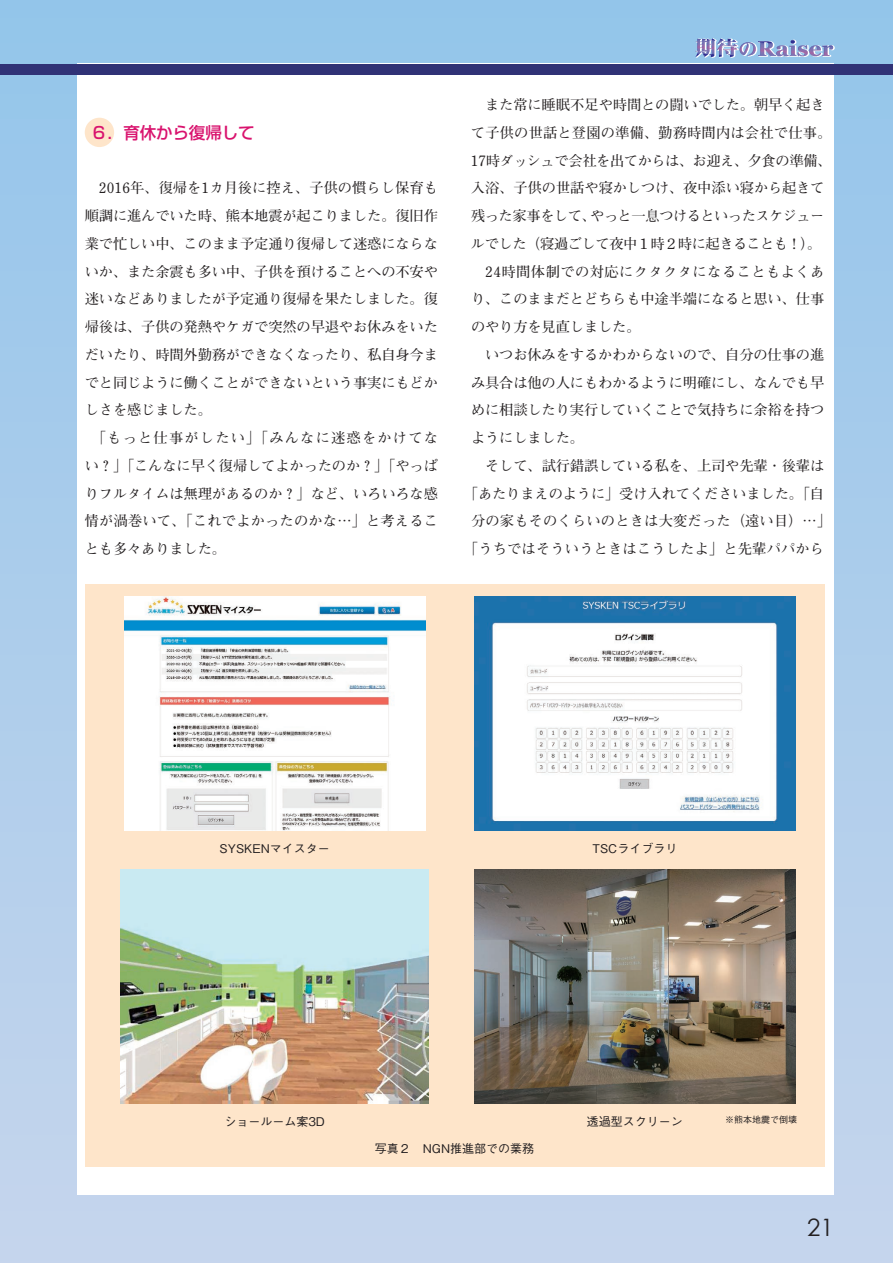
<style>
.page{position:relative;width:893px;height:1263px;background:#fff}
.page>*{position:absolute;margin:0;border:0;box-sizing:border-box;transform-origin:0 0}
.t1{font:24px "Century Gothic";color:#231f20}
.大見出し-1行{font:500 16.5px "Shin Go Pr 6 N";letter-spacing:-.01em;color:#d9136e}
.本文{font:700 14.25px/27.8px "Futo Min A101 Pr 6 N";letter-spacing:-.01em;color:#231f20;text-align:justify}
.本文-2{font:700 14.25px/27.8px "Futo Min A101 Pr 6 N";letter-spacing:.01em;color:#231f20;text-align:center}
.t2{font:500 12px "Gothic BBB Pr 6 N";color:#231f20}
.t3{font:500 9px "Gothic BBB Pr 6 N";color:#231f20}
</style>
<div class="page">
<div style="left:0;top:0;width:893px;height:1263px;background:linear-gradient(to bottom,#93c4e9,#c6d5ed)"></div>
<svg style="left:0;top:0;width:1px;height:1263px"></svg>
<div style="left:77px;top:64px;width:756px;height:1131px;background:#fff"></div>
<div style="left:0;top:64px;width:893px;height:10px;background:#303276"></div>
<div style="left:85px;top:118px;width:29px;height:29px;background:#fee5ca;border-radius:50%"></div>
<svg style="left:695px;top:38px;width:140px;height:20px;background:#9eb0d8"></svg>
<div style="left:85px;top:584px;width:739px;height:582px;background:#fee5ca"></div>
<img style="left:121px;top:869px;width:307px;height:234px">
<img style="left:124px;top:596px;width:301px;height:234px">
<img style="left:475px;top:596px;width:320px;height:234px">
<img style="left:475px;top:869px;width:320px;height:234px">
<p class="大見出し-1行" style="left:91px;top:119px;width:165px">６．育休から復帰して</p>
<p class="本文" style="left:85px;top:173px;width:355px;text-indent:14px">2016年、復帰を1カ月後に控え、子供の慣らし保育も順調に進んでいた時、熊本地震が起こりました。復旧作業で忙しい中、このまま予定通り復帰して迷惑にならないか、また余震も多い中、子供を預けることへの不安や迷いなどありましたが予定通り復帰を果たしました。復帰後は、子供の発熱やケガで突然の早退やお休みをいただいたり、時間外勤務ができなくなったり、私自身今までと同じように働くことができないという事実にもどかしさを感じました。</p>
<p class="本文" style="left:85px;top:423px;width:355px">　「もっと仕事がしたい」「みんなに迷惑をかけてない？」「こんなに早く復帰してよかったのか？」「やっぱりフルタイムは無理があるのか？」など、いろいろな感情が渦巻いて、「これでよかったのかな…」と考えることも多々ありました。</p>
<p class="本文" style="left:471px;top:90px;width:362px;text-align:left">　また常に睡眠不足や時間との闘いでした。朝早く起きて子供の世話と登園の準備、勤務時間内は会社で仕事。<br>17時ダッシュで会社を出てからは、お迎え、夕食の準備、入浴、子供の世話や寝かしつけ、夜中添い寝から起きて残った家事をして、やっと一息つけるといったスケジュールでした（寝過ごして夜中１時２時に起きることも！）。</p>
<p class="本文" style="left:471px;top:257px;width:355px">　24時間体制での対応にクタクタになることもよくあり、このままだとどちらも中途半端になると思い、仕事のやり方を見直しました。</p>
<p class="本文" style="left:471px;top:340px;width:355px">　いつお休みをするかわからないので、自分の仕事の進み具合は他の人にもわかるように明確にし、なんでも早めに相談したり実行していくことで気持ちに余裕を持つようにしました。</p>
<p class="本文-2" style="left:464px;top:451px;width:369px">　そして、試行錯誤している私を、上司や先輩・後輩は「あたりまえのように」受け入れてくださいました。「自分の家もそのくらいのときは大変だった（遠い目）…」「うちではそういうときはこうしたよ」と先輩パパから</p>
<p class="t2" style="left:220px;top:839px;width:112px">SYSKENマイスター</p>
<p class="t2" style="left:592px;top:839px;width:86px">TSCライブラリ</p>
<p class="t2" style="left:224px;top:1112px;width:102px">ショールーム案3D</p>
<p class="t2" style="left:375px;top:1139px;width:161px">写真２　NGN推進部での業務</p>
<p class="t2" style="left:587px;top:1112px;width:97px">透過型スクリーン</p>
<p class="t3" style="left:725px;top:1113px;width:73px">※熊本地震で倒壊</p>
<h1 class="t1" style="left:807px;top:1210px;width:28px">21</h1>
</div>
